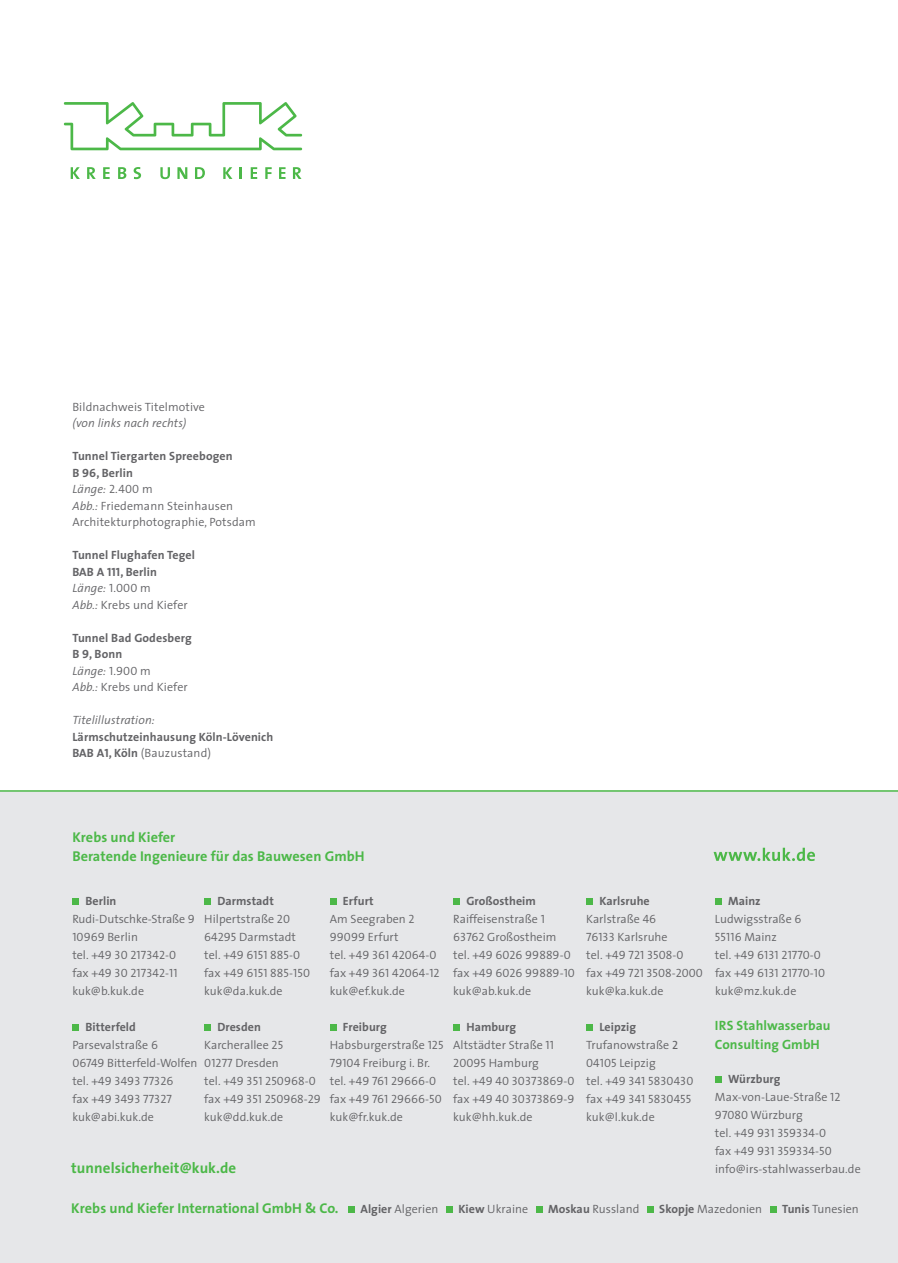
<style>
.page{position:relative;width:898px;height:1263px;background:#fff}
.page>*{position:absolute;margin:0;border:0;box-sizing:border-box;transform-origin:0 0}
.t1{font:700 15px "The Sans";letter-spacing:.005em;color:#4cb848}
.t2{font:700 14.25px/19.5px "The Sans";letter-spacing:.005em;color:#4cb848}
.t3{font:700 13.5px/19.5px "The Sans";letter-spacing:.005em;color:#4cb848}
.t4{font:300 12px/18px "The Sans";letter-spacing:.005em;color:#636366}
.t5{font:12px/18px "The Sans Semi Light Caps";letter-spacing:.005em;color:#636366}
.t6{font:700 12px/16.5px "The Sans";letter-spacing:.01em;color:#636366}
.t7{font:italic 300 12px "The Sans";letter-spacing:.01em;color:#636366}
.s1{font-weight:700}
.s2{font-family:"The Sans Bold Caps";font-weight:400}
.s3{font-style:italic}
.s4{font-family:"The Sans Semi Light Caps";font-weight:400}
.s5{font-weight:300;font-style:italic}
.s6{font-weight:300}
.s7{font-family:"The Sans";font-weight:300}
.s8{font-family:"The Sans Caps";font-weight:400}
</style>
<div class="page">
<svg style="left:71px;top:167px;width:9px;height:12px"></svg>
<svg style="left:87px;top:167px;width:9px;height:12px"></svg>
<svg style="left:103px;top:167px;width:7px;height:12px"></svg>
<svg style="left:118px;top:167px;width:8px;height:12px"></svg>
<svg style="left:133px;top:167px;width:8px;height:12px"></svg>
<svg style="left:160px;top:167px;width:10px;height:12px"></svg>
<svg style="left:177px;top:167px;width:10px;height:12px"></svg>
<svg style="left:195px;top:167px;width:10px;height:12px"></svg>
<svg style="left:223px;top:167px;width:9px;height:12px"></svg>
<svg style="left:239px;top:167px;width:3px;height:12px"></svg>
<svg style="left:250px;top:167px;width:7px;height:12px"></svg>
<svg style="left:265px;top:167px;width:6px;height:12px"></svg>
<svg style="left:279px;top:167px;width:6px;height:12px"></svg>
<svg style="left:293px;top:167px;width:8px;height:12px"></svg>
<svg style="left:63px;top:102px;width:239px;height:48px"></svg>
<div style="left:0;top:791px;width:897px;height:472px;background:#e6e7e9"></div>
<svg style="left:713px;top:848px;width:101px;height:13px"></svg>
<div style="left:72px;top:898px;width:7px;height:6px;background:#4cb848"></div>
<div style="left:72px;top:1024px;width:7px;height:6px;background:#4cb848"></div>
<svg style="left:204px;top:898px;width:6px;height:6px"></svg>
<svg style="left:204px;top:1024px;width:6px;height:6px"></svg>
<svg style="left:453px;top:898px;width:6px;height:6px"></svg>
<svg style="left:453px;top:1024px;width:6px;height:6px"></svg>
<svg style="left:330px;top:898px;width:6px;height:6px"></svg>
<svg style="left:330px;top:1024px;width:6px;height:6px"></svg>
<svg style="left:586px;top:898px;width:6px;height:6px"></svg>
<svg style="left:586px;top:1024px;width:6px;height:6px"></svg>
<div style="left:714px;top:898px;width:7px;height:6px;background:#4cb848"></div>
<div style="left:714px;top:1076px;width:7px;height:7px;background:#4cb848"></div>
<div style="left:348px;top:1206px;width:7px;height:7px;background:#4cb848"></div>
<div style="left:446px;top:1206px;width:7px;height:7px;background:#4cb848"></div>
<div style="left:536px;top:1206px;width:6px;height:7px;background:#4cb848"></div>
<div style="left:647px;top:1206px;width:6px;height:7px;background:#4cb848"></div>
<div style="left:770px;top:1206px;width:6px;height:7px;background:#4cb848"></div>
<hr style="left:0;top:790px;width:897px;height:2px;background:#4cb848">
<p class="t4" style="left:72px;top:397px;width:134px">Bildnachweis Titelmotive</p>
<p class="t7" style="left:72px;top:413px;width:116px">(von links nach rechts)</p>
<p class="t4" style="left:72px;top:447px;width:185px;line-height:16.5px"><span class="s1">Tunnel Tiergarten Spreebogen<br>B</span> <span class="s2">96</span><span class="s1">, Berlin<br></span><span class="s3">Länge:</span> <span class="s4">2.400</span> m<br><span class="s3">Abb.:</span> Friedemann Steinhausen<br>Architekturphotographie, Potsdam</p>
<p class="t6" style="left:72px;top:546px;width:124px">Tunnel Flughafen Tegel<br>BAB A <span class="s2">111</span>, Berlin<br><span class="s5">Länge:</span> <span class="s4">1.000</span> <span class="s6">m<br></span><span class="s5">Abb.:</span> <span class="s6">Krebs und Kiefer</span></p>
<p class="t6" style="left:72px;top:629px;width:121px">Tunnel Bad Godesberg<br>B <span class="s2">9</span>, Bonn<br><span class="s5">Länge:</span> <span class="s4">1.900</span> <span class="s6">m<br></span><span class="s5">Abb.:</span> <span class="s6">Krebs und Kiefer</span></p>
<p class="t7" style="left:72px;top:710px;width:84px">Titelillustration:</p>
<p class="t6" style="left:72px;top:728px;width:202px">Lärmschutzeinhausung Köln-Lövenich<br>BAB A<span class="s2">1</span>, Köln <span class="s6">(Bauzustand)</span></p>
<p class="t2" style="left:72px;top:827px;width:294px">Krebs und Kiefer<br>Beratende Ingenieure für das Bauwesen GmbH</p>
<p class="t4" style="left:72px;top:891px;width:124px;text-indent:13px"><span class="s1">Berlin<br></span>Rudi-Dutschke-Straße <span class="s4">9<br>10969</span> Berlin</p>
<p class="t5" style="left:72px;top:945px;width:107px"><span class="s7">tel.</span> +49 30 217342-0 <span class="s7">fax</span> +49 30 217342-11</p>
<p class="t4" style="left:72px;top:981px;width:73px">kuk@b.kuk.de</p>
<p class="t4" style="left:72px;top:1017px;width:127px;text-indent:13px"><span class="s1">Bitterfeld<br></span>Parsevalstraße <span class="s4">6<br>06749</span> Bitterfeld-Wolfen</p>
<p class="t5" style="left:72px;top:1071px;width:102px"><span class="s7">tel.</span> +49 3493 77326 <span class="s7">fax</span> +49 3493 77327</p>
<p class="t4" style="left:72px;top:1107px;width:83px">kuk@abi.kuk.de</p>
<p class="t4" style="left:204px;top:891px;width:93px;text-indent:13px"><span class="s1">Darmstadt<br></span>Hilpertstraße <span class="s4">20<br>64295</span> Darmstadt</p>
<p class="t5" style="left:204px;top:945px;width:107px"><span class="s7">tel.</span> +49 6151 885-0 <span class="s7">fax</span> +49 6151 885-150</p>
<p class="t4" style="left:204px;top:981px;width:80px">kuk@da.kuk.de</p>
<p class="t4" style="left:204px;top:1017px;width:80px;text-indent:13px"><span class="s1">Dresden<br></span>Karcherallee <span class="s4">25<br>01277</span> Dresden</p>
<p class="t5" style="left:204px;top:1071px;width:118px"><span class="s7">tel.</span> +49 351 250968-0 <span class="s7">fax</span> +49 351 250968-29</p>
<p class="t4" style="left:204px;top:1107px;width:80px">kuk@dd.kuk.de</p>
<p class="t4" style="left:330px;top:891px;width:86px;text-indent:13px"><span class="s1">Erfurt<br></span>Am Seegraben <span class="s4">2<br>99099</span> Erfurt</p>
<p class="t5" style="left:330px;top:945px;width:111px"><span class="s7">tel.</span> +49 361 42064-0 <span class="s7">fax</span> +49 361 42064-12</p>
<p class="t4" style="left:330px;top:981px;width:77px">kuk@ef.kuk.de</p>
<p class="t4" style="left:330px;top:1017px;width:115px;text-indent:13px"><span class="s1">Freiburg<br></span>Habsburgerstraße <span class="s4">125<br>79104</span> Freiburg i. Br.</p>
<p class="t5" style="left:330px;top:1071px;width:113px"><span class="s7">tel.</span> +49 761 29666-0 <span class="s7">fax</span> +49 761 29666-50</p>
<p class="t4" style="left:330px;top:1107px;width:74px">kuk@fr.kuk.de</p>
<p class="t4" style="left:453px;top:891px;width:105px;text-indent:13px"><span class="s1">Großostheim<br></span>Raiffeisenstraße <span class="s4">1<br>63762</span> Großostheim</p>
<p class="t5" style="left:453px;top:945px;width:123px"><span class="s7">tel.</span> +49 6026 99889-0 <span class="s7">fax</span> +49 6026 99889-10</p>
<p class="t4" style="left:453px;top:981px;width:79px">kuk@ab.kuk.de</p>
<p class="t4" style="left:453px;top:1017px;width:102px;text-indent:13px"><span class="s1">Hamburg<br></span>Altstädter Straße <span class="s4">11<br>20095</span> Hamburg</p>
<p class="t5" style="left:453px;top:1071px;width:123px"><span class="s7">tel.</span> +49 40 30373869-0 <span class="s7">fax</span> +49 40 30373869-9</p>
<p class="t4" style="left:453px;top:1107px;width:81px">kuk@hh.kuk.de</p>
<p class="t4" style="left:586px;top:891px;width:83px;text-indent:13px"><span class="s1">Karlsruhe<br></span>Karlstraße <span class="s4">46<br>76133</span> Karlsruhe</p>
<p class="t5" style="left:586px;top:945px;width:118px"><span class="s7">tel.</span> +49 721 3508-0 <span class="s7">fax</span> +49 721 3508-2000</p>
<p class="t4" style="left:586px;top:981px;width:79px">kuk@ka.kuk.de</p>
<p class="t4" style="left:586px;top:1017px;width:93px;text-indent:13px"><span class="s1">Leipzig<br></span>Trufanowstraße <span class="s8">2<br></span><span class="s4">04105</span> Leipzig</p>
<p class="t5" style="left:586px;top:1071px;width:109px"><span class="s7">tel.</span> +49 341 5830430 <span class="s7">fax</span> +49 341 5830455</p>
<p class="t4" style="left:586px;top:1107px;width:70px">kuk@l.kuk.de</p>
<p class="t1" style="left:71px;top:1156px;width:166px">tunnelsicherheit@kuk.de</p>
<p class="t4" style="left:714px;top:891px;width:88px;text-indent:13px"><span class="s1">Mainz<br></span>Ludwigsstraße <span class="s4">6</span></p>
<p class="t5" style="left:714px;top:927px;width:112px">55116 <span class="s7">Mainz<br>tel.</span> +49 6131 21770-0 <span class="s7">fax</span> +49 6131 21770-10</p>
<p class="t4" style="left:714px;top:981px;width:83px">kuk@mz.kuk.de</p>
<p class="t3" style="left:714px;top:1015px;width:117px">IRS Stahlwasserbau<br>Consulting GmbH</p>
<p class="t4" style="left:714px;top:1069px;width:127px;text-indent:13px"><span class="s1">Würzburg<br></span>Max-von-Laue-Straße <span class="s4">12<br>97080</span> Würzburg</p>
<p class="t5" style="left:714px;top:1123px;width:118px"><span class="s7">tel.</span> +49 931 359334-0 <span class="s7">fax</span> +49 931 359334-50</p>
<p class="t4" style="left:714px;top:1159px;width:147px">info@irs-stahlwasserbau.de</p>
<p class="t2" style="left:71px;top:1198px;width:269px">Krebs und Kiefer International GmbH &amp; Co.</p>
<p class="t4" style="left:360px;top:1199px;width:79px"><span class="s1">Algier</span> Algerien</p>
<p class="t4" style="left:458px;top:1199px;width:71px"><span class="s1">Kiew</span> Ukraine</p>
<p class="t4" style="left:548px;top:1199px;width:93px"><span class="s1">Moskau</span> Russland</p>
<p class="t4" style="left:659px;top:1199px;width:104px"><span class="s1">Skopje</span> Mazedonien</p>
<p class="t4" style="left:781px;top:1199px;width:78px"><span class="s1">Tunis</span> Tunesien</p>
</div>
